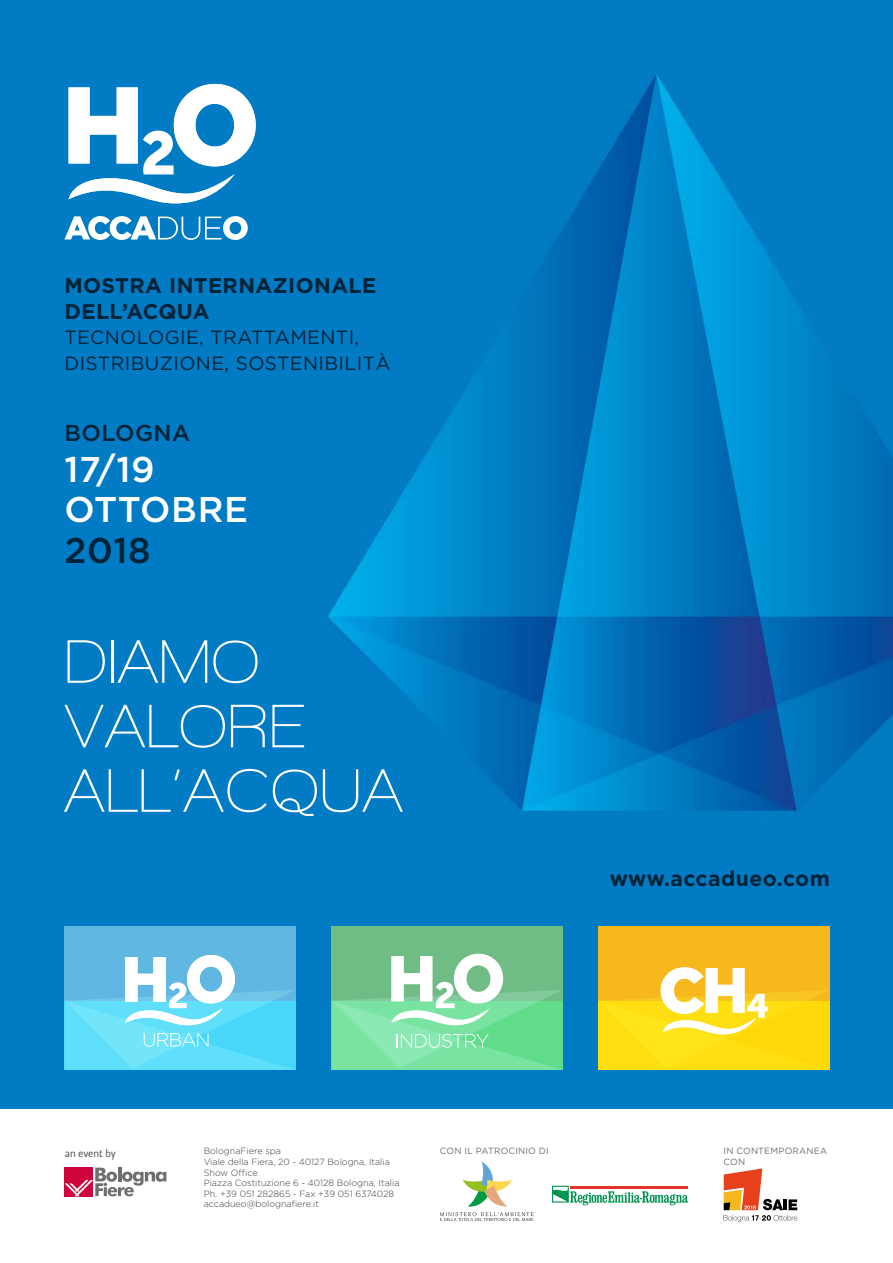
<style>
.page{position:relative;width:893px;height:1263px;background:#fff}
.page>*{position:absolute;margin:0;border:0;box-sizing:border-box;transform-origin:0 0}
.t1{font:600 62.7px/64.5px "Walkway";letter-spacing:.02em;color:#fff}
.t2{font:500 35.7px/40.8px "Gotham";letter-spacing:.02em;color:#fff}
.t3{font:500 35.7px "Gotham";color:#002337}
.t4{font:500 22.95px "Gotham";letter-spacing:.02em;color:#002337}
.t5{font:700 21.15px/25.5px "Gotham";letter-spacing:.02em;color:#002337}
.t6{font:19.05px/25.5px "Gotham";letter-spacing:.02em;color:#002337}
.t7{font:10.5px "Leitura Sans Grot 2";color:#575756}
.t8{font:300 9px/10.5px "Gotham";color:#3c3c3b}
.t9{font:9px/10.5px "Gotham";letter-spacing:.02em;color:#706f6f}
</style>
<div class="page">
<img style="left:0;top:0;width:893px;height:1108px">
<svg style="left:64px;top:216px;width:184px;height:24px"></svg>
<svg style="left:69px;top:84px;width:187px;height:119px"></svg>
<div style="left:598px;top:927px;width:232px;height:143px;background:#f7b81e"></div>
<svg style="left:598px;top:967px;width:232px;height:103px"></svg>
<div style="left:64px;top:927px;width:232px;height:143px;background:#60b7e1"></div>
<svg style="left:64px;top:955px;width:232px;height:115px"></svg>
<div style="left:331px;top:927px;width:232px;height:143px;background:#6fbc85"></div>
<svg style="left:331px;top:954px;width:232px;height:116px"></svg>
<div style="left:64px;top:1167px;width:29px;height:29px;background:#d0043c"></div>
<svg style="left:65px;top:1167px;width:101px;height:29px"></svg>
<svg style="left:724px;top:1168px;width:73px;height:54px"></svg>
<svg style="left:440px;top:1161px;width:93px;height:60px"></svg>
<svg style="left:552px;top:1186px;width:136px;height:19px"></svg>
<h3 class="t5" style="left:64px;top:273px;width:313px">MOSTRA INTERNAZIONALE<br>DELL’ACQUA</h3>
<h3 class="t6" style="left:64px;top:324px;width:328px">TECNOLOGIE, TRATTAMENTI,<br>DISTRIBUZIONE, SOSTENIBILITÀ</h3>
<h3 class="t4" style="left:64px;top:419px;width:128px">BOLOGNA</h3>
<h2 class="t2" style="left:64px;top:448px;width:185px">17/19<br>OTTOBRE</h2>
<h2 class="t3" style="left:64px;top:530px;width:88px">2018</h2>
<h1 class="t1" style="left:64px;top:629px;width:340px">DIAMO<br>VALORE<br>ALL’ACQUA</h1>
<h3 class="t5" style="left:610px;top:865px;width:222px">www.accadueo.com</h3>
<p class="t7" style="left:65px;top:1147px;width:52px">an event by</p>
<p class="t8" style="left:204px;top:1146px;width:197px">BolognaFiere spa<br>Viale della Fiera, 20 - 40127 Bologna, Italia<br>Show Office<br>Piazza Costituzione 6 - 40128 Bologna, Italia<br>Ph. +39 051 282865 - Fax +39 051 6374028 accadueo@bolognafiere.it</p>
<p class="t9" style="left:440px;top:1146px;width:110px">CON IL PATROCINIO DI</p>
<p class="t9" style="left:724px;top:1146px;width:105px">IN CONTEMPORANEA<br>CON</p>
</div>
